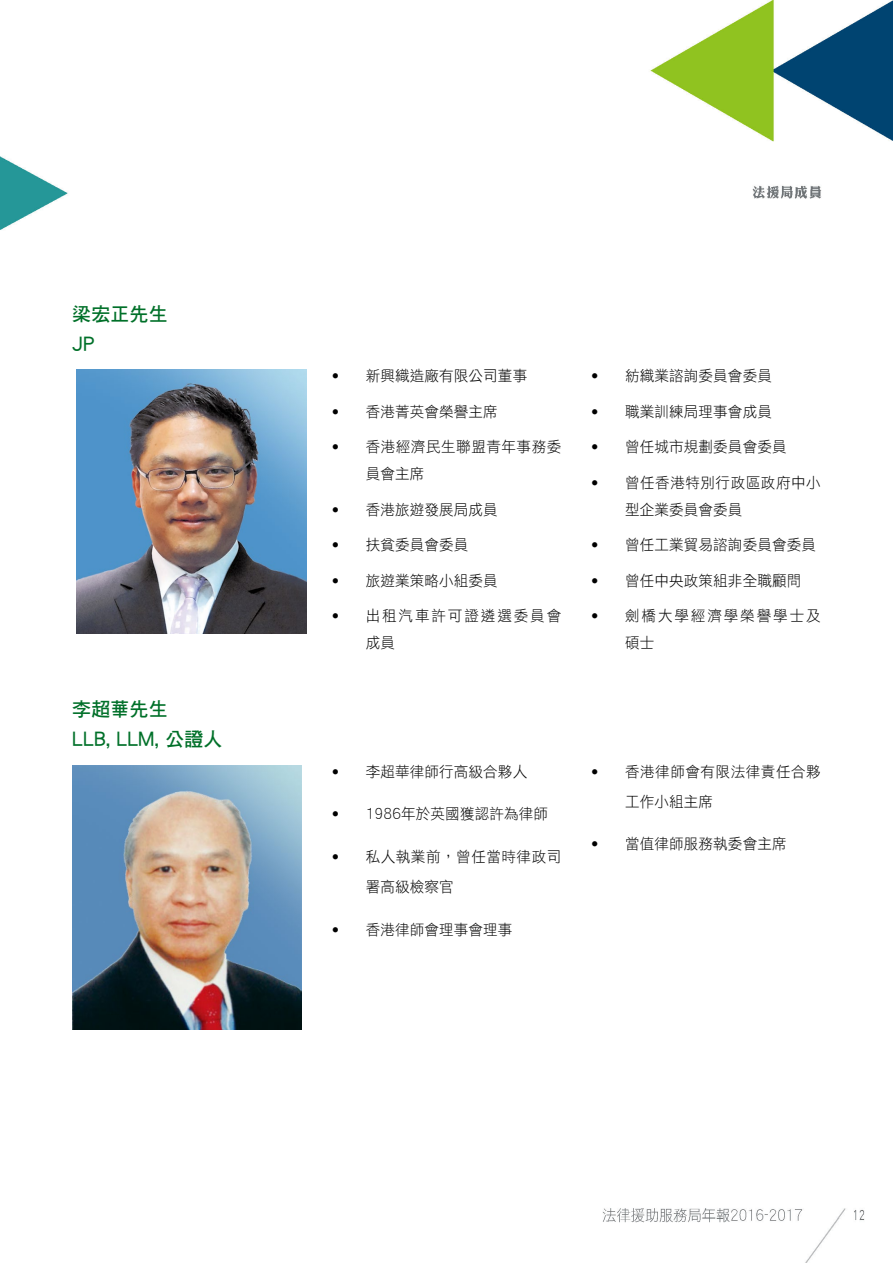
<style>
.page{position:relative;width:893px;height:1263px;background:#fff}
.page>*{position:absolute;margin:0;border:0;box-sizing:border-box;transform-origin:0 0}
.t1{font:19.5px/30px "DF Hei HK W7";letter-spacing:.01em;color:#007029}
.t2{font:15px "DF Hei HK W3";letter-spacing:.01em;color:#000}
.t3{font:15px/27px "DF Hei HK W3";letter-spacing:.035em;color:#000}
.t4{font:15px/27px "DF Hei HK W3";letter-spacing:.13em;color:#000}
.s1{font-family:"Frutiger";font-weight:300}
</style>
<div class="page">
<img style="left:0;top:0;width:893px;height:1263px">
<img style="left:77px;top:370px;width:229px;height:264px">
<img style="left:72px;top:765px;width:230px;height:264px">
<p class="t1" style="left:72px;top:298px;width:97px">梁宏正先生<br>JP</p>
<p class="t1" style="left:72px;top:694px;width:152px">李超華先生<br>LLB, LLM, 公證人</p>
<p class="t2" style="left:332px;top:368px;width:197px"><span class="s1">•</span> 新興織造廠有限公司董事</p>
<p class="t2" style="left:332px;top:403px;width:168px"><span class="s1">•</span> 香港菁英會榮譽主席</p>
<p class="t3" style="left:366px;top:433px;width:197px;text-indent:-34px"><span class="s1">•</span> 香港經濟民生聯盟青年事務委員會主席</p>
<p class="t2" style="left:332px;top:501px;width:168px"><span class="s1">•</span> 香港旅遊發展局成員</p>
<p class="t2" style="left:332px;top:537px;width:138px"><span class="s1">•</span> 扶貧委員會委員</p>
<p class="t2" style="left:332px;top:572px;width:168px"><span class="s1">•</span> 旅遊業策略小組委員</p>
<p class="t4" style="left:366px;top:602px;width:197px;text-indent:-34px"><span class="s1">•</span> 出租汽車許可證遴選委員會成員</p>
<p class="t2" style="left:591px;top:368px;width:182px"><span class="s1">•</span> 紡織業諮詢委員會委員</p>
<p class="t2" style="left:591px;top:403px;width:182px"><span class="s1">•</span> 職業訓練局理事會成員</p>
<p class="t2" style="left:591px;top:439px;width:197px"><span class="s1">•</span> 曾任城市規劃委員會委員</p>
<p class="t3" style="left:625px;top:469px;width:197px;text-indent:-34px"><span class="s1">•</span> 曾任香港特別行政區政府中小型企業委員會委員</p>
<p class="t2" style="left:591px;top:537px;width:226px"><span class="s1">•</span> 曾任工業貿易諮詢委員會委員</p>
<p class="t2" style="left:591px;top:572px;width:212px"><span class="s1">•</span> 曾任中央政策組非全職顧問</p>
<p class="t4" style="left:625px;top:602px;width:197px;text-indent:-34px"><span class="s1">•</span> 劍橋大學經濟學榮譽學士及碩士</p>
<p class="t2" style="left:332px;top:763px;width:197px"><span class="s1">•</span> 李超華律師行高級合夥人</p>
<p class="t2" style="left:332px;top:806px;width:218px"><span class="s1">•</span> 1986年於英國獲認許為律師</p>
<p class="t3" style="left:366px;top:841px;width:197px;line-height:30px;text-indent:-34px"><span class="s1">•</span> 私人執業前，曾任當時律政司署高級檢察官</p>
<p class="t2" style="left:332px;top:921px;width:182px"><span class="s1">•</span> 香港律師會理事會理事</p>
<p class="t3" style="left:625px;top:756px;width:197px;line-height:30px;text-indent:-34px"><span class="s1">•</span> 香港律師會有限法律責任合夥工作小組主席</p>
<p class="t2" style="left:591px;top:836px;width:197px"><span class="s1">•</span> 當值律師服務執委會主席</p>
</div>
